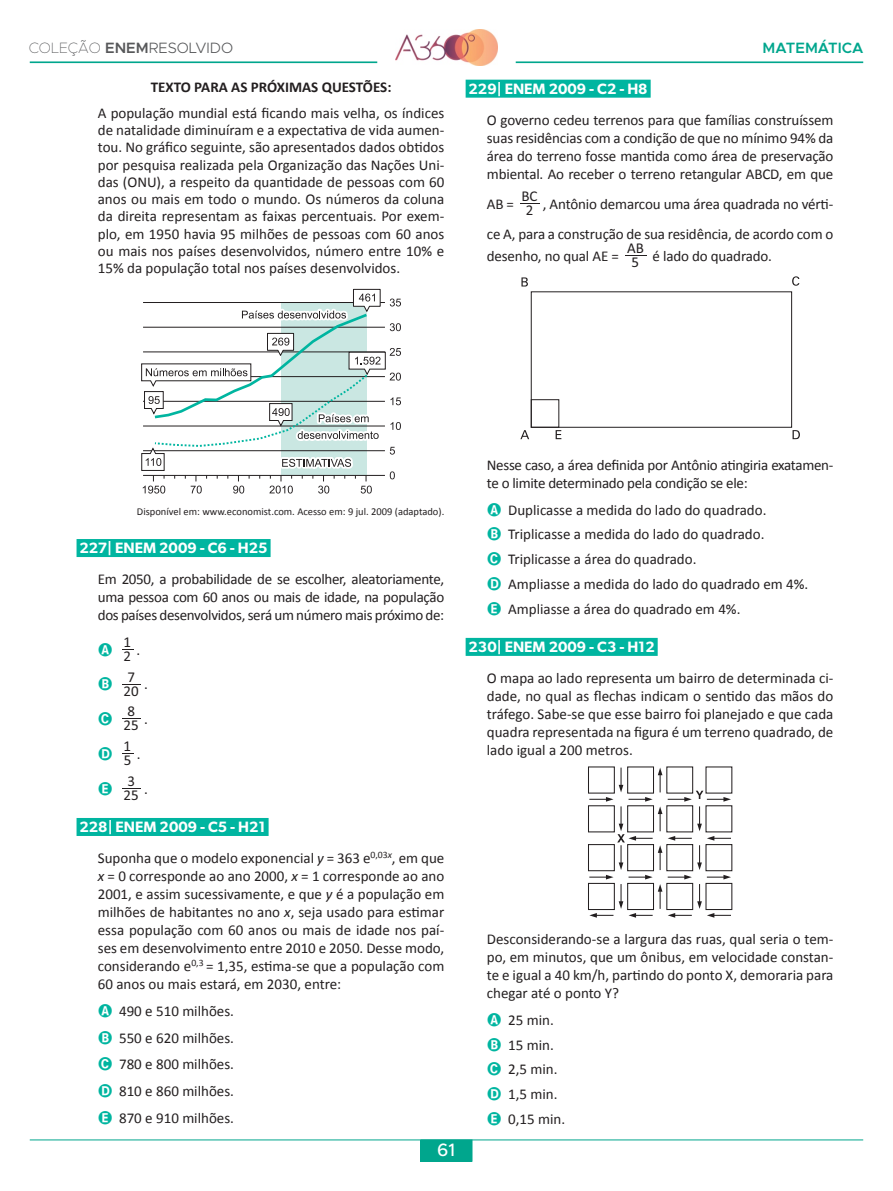
<style>
.page{position:relative;width:893px;height:1191px;background:#fff}
.page>*{position:absolute;margin:0;border:0;box-sizing:border-box;transform-origin:0 0}
.t1{font:500 18px "Metropolis";color:#fff}
.t2{font:15px/18px "Calibri";letter-spacing:-.01em;color:#231f20}
.t3{font:300 15px "Metropolis";color:#57585a}
.t4{font:600 15px "Metropolis";color:#00a68d}
.t5{font:10.5px "Calibri";color:#231f20}
.s1{font-weight:100}
.s2{font-weight:600}
.s3{font-weight:700}
.s4{font-family:"Gibson";font-weight:600;color:#fff}
.s5{font-style:italic}
.s6{font-family:"Bundesbahn Pi One";color:#00b5a0}
</style>
<div class="page">
<hr style="left:30px;top:62px;width:347px;height:1px;background:#00a68d">
<hr style="left:516px;top:62px;width:347px;height:1px;background:#00a68d">
<img style="left:396px;top:30px;width:101px;height:36px">
<div style="left:421px;top:1140px;width:51px;height:21px;background:#00a68d"></div>
<hr style="left:30px;top:1139px;width:833px;height:1px;background:#00a68d">
<div style="left:77px;top:539px;width:194px;height:18px;background:#00b5a0"></div>
<div style="left:77px;top:818px;width:192px;height:18px;background:#00b5a0"></div>
<svg style="left:141px;top:289px;width:260px;height:204px"></svg>
<svg style="left:122px;top:684px;width:19px;height:1px"></svg>
<svg style="left:122px;top:718px;width:19px;height:1px"></svg>
<svg style="left:122px;top:753px;width:12px;height:1px"></svg>
<svg style="left:122px;top:788px;width:19px;height:1px"></svg>
<div style="left:466px;top:80px;width:185px;height:18px;background:#00b5a0"></div>
<div style="left:466px;top:638px;width:192px;height:18px;background:#00b5a0"></div>
<svg style="left:520px;top:203px;width:20px;height:1px"></svg>
<svg style="left:625px;top:255px;width:21px;height:1px"></svg>
<div style="left:531px;top:291px;width:261px;height:137px;border:1px solid #231f20"></div>
<svg style="left:521px;top:277px;width:7px;height:9px"></svg>
<svg style="left:520px;top:430px;width:9px;height:9px"></svg>
<svg style="left:556px;top:430px;width:5px;height:9px"></svg>
<svg style="left:792px;top:430px;width:8px;height:9px"></svg>
<svg style="left:792px;top:276px;width:7px;height:10px"></svg>
<div style="left:531px;top:399px;width:28px;height:29px;border:1px solid #231f20"></div>
<svg style="left:588px;top:766px;width:144px;height:151px"></svg>
<p class="t3" style="left:29px;top:38px;width:206px"><span class="s1">COLEÇÃO</span> <span class="s2">ENEM</span>RESOLVIDO</p>
<p class="t4" style="left:763px;top:38px;width:102px">MATEMÁTICA</p>
<p class="t2" style="left:98px;top:74px;width:348px;line-height:25.8px;text-align:center"><span class="s3">TEXTO PARA AS PRÓXIMAS QUESTÕES:<br></span>A população mundial está ficando mais velha, os índices</p>
<p class="t2" style="left:98px;top:121px;width:348px;line-height:17.2px;text-align:justify">de natalidade diminuíram e a expectativa de vida aumen&shy;tou. No gráfico seguinte, são apresentados dados obtidos por pesquisa realizada pela Organização das Nações Uni&shy;das (ONU), a respeito da quantidade de pessoas com 60 anos ou mais em todo o mundo. Os números da coluna da direita representam as faixas percentuais. Por exem&shy;plo, em 1950 havia 95 milhões de pessoas com 60 anos ou mais nos países desenvolvidos, número entre 10% e 15% da população total nos países desenvolvidos.</p>
<p class="t2" style="left:487px;top:74px;width:348px;line-height:30.8px;text-indent:-18px"><span class="s4">229| ENEM 2009 - C2 - H8<br></span>O governo cedeu terrenos para que famílias construíssem</p>
<p class="t2" style="left:487px;top:129px;width:348px;text-align:justify">suas residências com a condição de que no mínimo 94% da área do terreno fosse mantida como área de preservação mbiental. Ao receber o terreno retangular ABCD, em que</p>
<p class="t2" style="left:487px;top:195px;width:29px">AB =</p>
<p class="t2" style="left:521px;top:187px;width:18px">BC</p>
<p class="t2" style="left:487px;top:189px;width:348px;line-height:30px;text-align:right">2 , Antônio demarcou uma área quadrada no vérti-<br>ce A, para a construção de sua residência, de acordo com o</p>
<p class="t2" style="left:487px;top:247px;width:133px">desenho, no qual AE =</p>
<p class="t2" style="left:627px;top:239px;width:18px">AB</p>
<p class="t2" style="left:632px;top:247px;width:142px">5 é lado do quadrado.</p>
<p class="t5" style="left:137px;top:504px;width:309px">Disponível em: www.economist.com. Acesso em: 9 jul. 2009 (adaptado).</p>
<p class="t2" style="left:98px;top:533px;width:348px;line-height:30.8px;text-indent:-18px"><span class="s4">227| ENEM 2009 - C6 - H25<br></span>Em 2050, a probabilidade de se escolher, aleatoriamente,</p>
<p class="t2" style="left:98px;top:588px;width:348px">uma pessoa com 60 anos ou mais de idade, na população dos países desenvolvidos, será um número mais próximo de:</p>
<p class="t2" style="left:98px;top:644px;width:44px"><sup>A</sup> 2 .</p>
<p class="t2" style="left:123px;top:633px;width:9px">1</p>
<p class="t2" style="left:98px;top:682px;width:43px"><sup>B</sup> 20</p>
<p class="t2" style="left:127px;top:668px;width:9px">7</p>
<p class="t2" style="left:144px;top:675px;width:5px">.</p>
<p class="t2" style="left:128px;top:702px;width:9px">8</p>
<p class="t2" style="left:98px;top:716px;width:43px"><sup>C</sup> 25</p>
<p class="t2" style="left:144px;top:710px;width:5px">.</p>
<p class="t2" style="left:123px;top:737px;width:9px">1</p>
<p class="t2" style="left:98px;top:786px;width:43px"><sup>E</sup> 25</p>
<p class="t2" style="left:98px;top:748px;width:44px"><sup>D</sup> 5 .</p>
<p class="t2" style="left:127px;top:772px;width:9px">3</p>
<p class="t2" style="left:144px;top:779px;width:5px">.</p>
<p class="t2" style="left:98px;top:812px;width:348px;line-height:30.8px;text-indent:-18px"><span class="s4">228| ENEM 2009 - C5 - H21<br></span>Suponha que o modelo exponencial <span class="s5">y</span> = 363 e<sup>0,03</sup><sup>x</sup>, em que</p>
<p class="t2" style="left:98px;top:867px;width:348px;text-align:justify"><span class="s5">x</span> = 0 corresponde ao ano 2000, <span class="s5">x</span> = 1 corresponde ao ano 2001, e assim sucessivamente, e que <span class="s5">y</span> é a população em milhões de habitantes no ano <span class="s5">x</span>, seja usado para estimar essa população com 60 anos ou mais de idade nos paí&shy;ses em desenvolvimento entre 2010 e 2050. Desse modo, considerando e<sup>0,3</sup> = 1,35, estima-se que a população com 60 anos ou mais estará, em 2030, entre:</p>
<p class="t2" style="left:98px;top:997px;width:138px;line-height:26.8px;text-align:justify"><span class="s6">A</span> 490 e 510 milhões.<br><span class="s6">B</span> 550 e 620 milhões.<br><span class="s6">C</span> 780 e 800 milhões.<br><span class="s6">D</span> 810 e 860 milhões.<br><span class="s6">E</span> 870 e 910 milhões.</p>
<p class="t1" style="left:437px;top:1138px;width:20px">61</p>
<p class="t2" style="left:487px;top:456px;width:348px">Nesse caso, a área definida por Antônio atingiria exatamen&shy;te o limite determinado pela condição se ele:</p>
<p class="t2" style="left:487px;top:497px;width:323px;line-height:24.8px"><span class="s6">A</span> Duplicasse a medida do lado do quadrado.<br><span class="s6">B</span> Triplicasse a medida do lado do quadrado.<br><span class="s6">C</span> Triplicasse a área do quadrado.<br><span class="s6">D</span> Ampliasse a medida do lado do quadrado em 4%.<br><span class="s6">E</span> Ampliasse a área do quadrado em 4%.</p>
<p class="t2" style="left:487px;top:632px;width:348px;line-height:30.8px;text-indent:-18px"><span class="s4">230| ENEM 2009 - C3 - H12<br></span>O mapa ao lado representa um bairro de determinada ci-</p>
<p class="t2" style="left:487px;top:687px;width:348px;text-align:justify">dade, no qual as flechas indicam o sentido das mãos do tráfego. Sabe-se que esse bairro foi planejado e que cada quadra representada na figura é um terreno quadrado, de lado igual a 200 metros.</p>
<p class="t2" style="left:487px;top:930px;width:348px;text-align:justify">Desconsiderando-se a largura das ruas, qual seria o tem&shy;po, em minutos, que um ônibus, em velocidade constan&shy;te e igual a 40 km/h, partindo do ponto X, demoraria para chegar até o ponto Y?</p>
<p class="t2" style="left:487px;top:1007px;width:80px;line-height:24.8px"><span class="s6">A</span> 25 min.<br><span class="s6">B</span> 15 min.<br><span class="s6">C</span> 2,5 min.<br><span class="s6">D</span> 1,5 min.<br><span class="s6">E</span> 0,15 min.</p>
</div>
